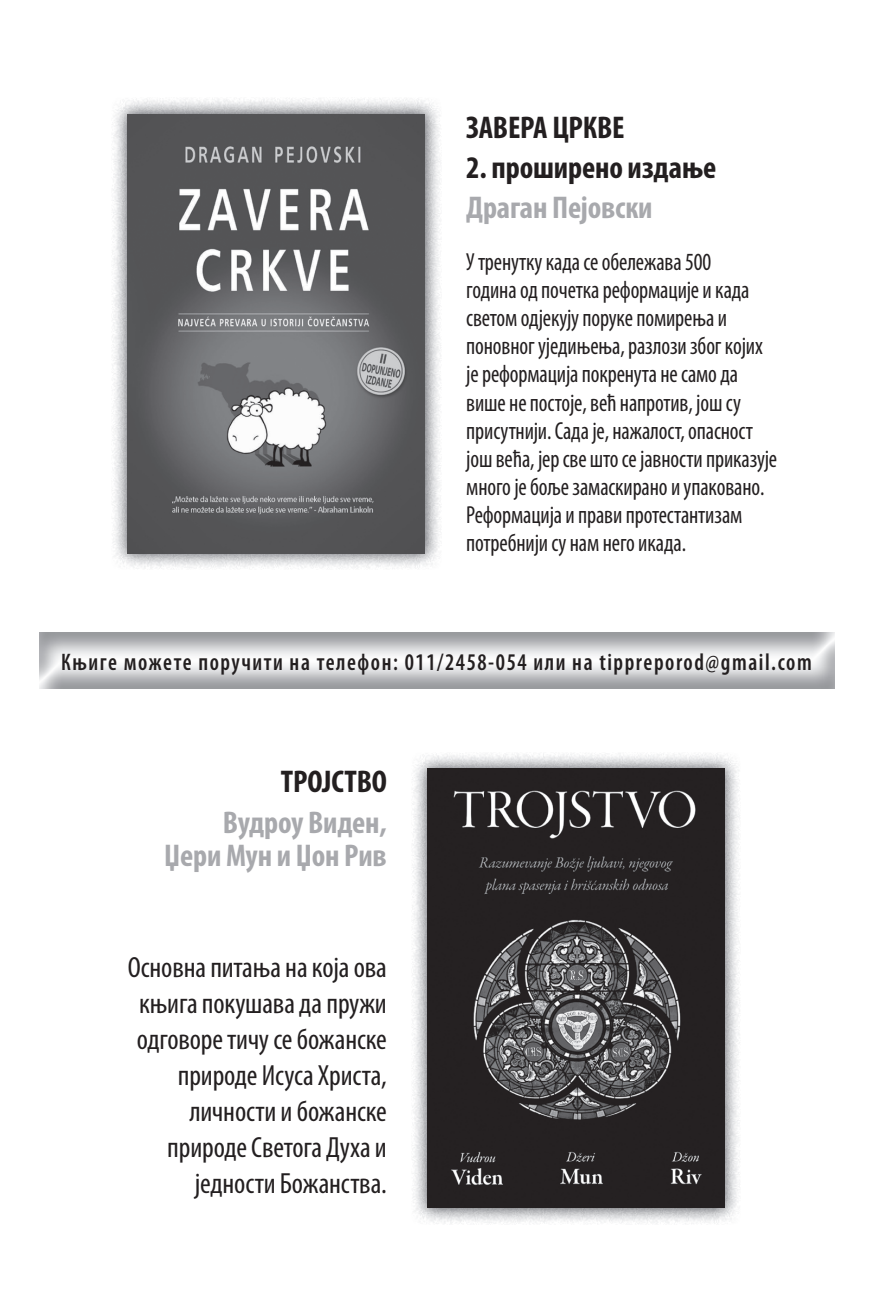
<style>
.page{position:relative;width:881px;height:1314px;background:#fff}
.page>*{position:absolute;margin:0;border:0;box-sizing:border-box;transform-origin:0 0}
.t1{font:700 condensed 31.5px/33.8px "Myriad Pro";letter-spacing:-.005em;color:#a8a9ad;text-align:right}
.t2{font:700 condensed 31.5px "Myriad Pro";letter-spacing:-.005em;color:#231f20}
.t3{font:condensed 29.25px/36px "Myriad Pro";letter-spacing:-.005em;color:#231f20;text-align:right}
.t4{font:condensed 24.75px/28.1px "Myriad Pro";letter-spacing:-.005em;color:#231f20;scale:.92 1}
.t5{font:600 condensed 24.07px "Myriad Pro";letter-spacing:.07em;color:#231f20;scale:.94 1}
</style>
<div class="page">
<img style="left:412px;top:753px;width:328px;height:471px">
<img style="left:427px;top:769px;width:297px;height:439px">
<img style="left:112px;top:98px;width:329px;height:471px">
<img style="left:128px;top:114px;width:296px;height:439px">
<p class="t2" style="left:466px;top:107px;width:160px">ЗАВЕРА ЦРКВЕ</p>
<p class="t2" style="left:466px;top:148px;width:251px">2. проширено издање</p>
<p class="t1" style="left:466px;top:190px;width:188px">Драган Пејовски</p>
<p class="t4" style="left:466px;top:247px;width:339px">У тренутку када се обележава 500<br>година од почетка реформације и када светом одјекују поруке помирења и поновног уједињења, разлози због којих је реформација покренута не само да више не постоје, већ напротив, још су присутнији. Сада је, нажалост, опасност још већа, јер све што се јавности приказује много је боље замаскирано и упаковано.<br>Реформација и прави протестантизам потребнији су нам него икада.</p>
<p class="t5" style="left:61px;top:648px;width:799px">Књиге можете поручити на телефон: 011/2458-054 или на tippreporod@gmail.com</p>
<p class="t2" style="left:281px;top:762px;width:107px">ТРОЈСТВО</p>
<p class="t1" style="left:164px;top:804px;width:224px">Вудроу Виден,<br>Џери Мун и Џон Рив</p>
<p class="t3" style="left:128px;top:949px;width:260px">Основна питања на која ова књига покушава да пружи одговоре тичу се божанске природе Исуса Христа, личности и божанске природе Светога Духа и једности Божанства.</p>
</div>
